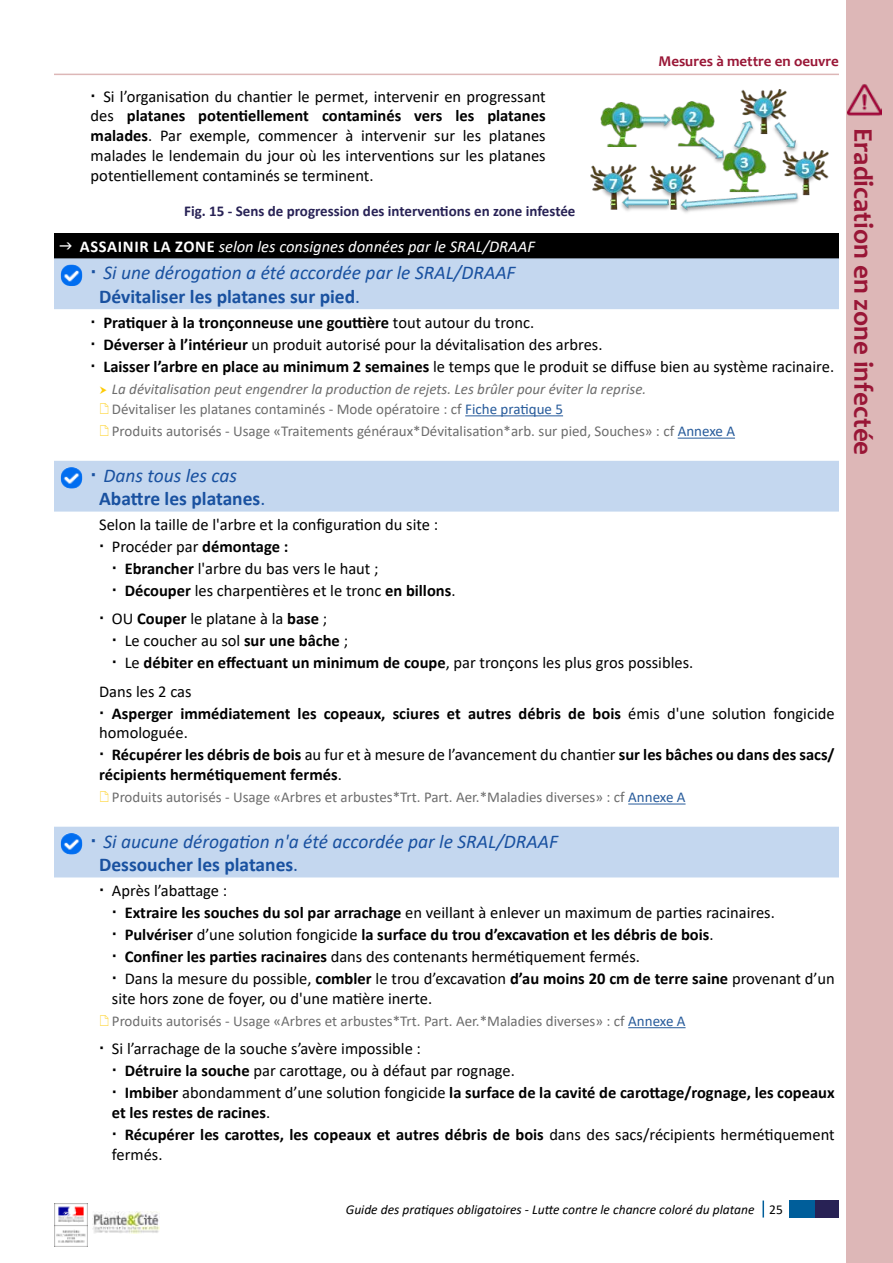
<style>
.page{position:relative;width:893px;height:1263px;background:#fff}
.page>*{position:absolute;margin:0;border:0;box-sizing:border-box;transform-origin:0 0}
.t1{font:700 27px "Candara";color:#991636}
.t2{font:italic 19.5px/23.4px "Calibri";color:#1951a0}
.t3{font:700 19.5px/23.4px "Calibri";color:#1951a0}
.t4{font:16.5px/21.9px "Calibri";color:#000}
.t5{font:700 16.5px/21.9px "Calibri";color:#000}
.t6{font:italic 16.5px "Calibri";color:#fff}
.t7{font:15px "Calibri";color:#6d6d6d}
.t8{font:italic 15px/20.1px "Calibri";color:#6d6d6d}
.t9{font:700 15px "Calibri";color:#282255}
.t10{font:700 15px "Candara";color:#991636}
.t11{font:italic 13.5px "Calibri";color:#000}
.s1{font-weight:700}
.s2{font-weight:700;font-style:normal}
.s3{font-style:normal}
.s4{font-style:normal;color:#275b9b}
.s5{color:#275b9b}
.s6{font-weight:400;font-style:italic}
.s7{font-weight:400}
</style>
<div class="page">
<div style="left:813px;top:1200px;width:26px;height:17px;background:#282255"></div>
<div style="left:789px;top:1200px;width:25px;height:17px;background:#005e9a"></div>
<svg style="left:762px;top:1200px;width:2px;height:17px"></svg>
<hr style="left:54px;top:74px;width:785px;height:1px;background:#ddb7b7">
<div style="left:846px;top:0;width:47px;height:1263px;background:#ddb7b7"></div>
<img style="left:847px;top:84px;width:34px;height:32px">
<img style="left:92px;top:1212px;width:68px;height:21px">
<img style="left:54px;top:1204px;width:34px;height:42px">
<div style="left:54px;top:233px;width:785px;height:25px;background:#000"></div>
<svg style="left:54px;top:258px;width:785px;height:619px"></svg>
<img style="left:591px;top:89px;width:237px;height:124px">
<img style="left:61px;top:265px;width:21px;height:21px">
<hr style="left:465px;top:415px;width:98px;height:1px;background:#275b9b">
<hr style="left:678px;top:438px;width:57px;height:1px;background:#275b9b">
<img style="left:61px;top:467px;width:21px;height:21px">
<hr style="left:628px;top:803px;width:58px;height:1px;background:#275b9b">
<img style="left:61px;top:833px;width:21px;height:21px">
<hr style="left:628px;top:1027px;width:58px;height:1px;background:#275b9b">
<svg style="left:100px;top:386px;width:7px;height:8px"></svg>
<p class="t10" style="left:658px;top:52px;width:182px">Mesures à mettre en oeuvre</p>
<p class="t4" style="left:91px;top:86px;width:457px;line-height:19.8px;text-align:justify;text-indent:13px">Si l’organisation du chantier le permet, intervenir en progressant des <span class="s1">platanes potentiellement contaminés vers les platanes malades</span>. Par exemple, commencer à intervenir sur les platanes malades le lendemain du jour où les interventions sur les platanes potentiellement contaminés se terminent.</p>
<p class="t9" style="left:184px;top:200px;width:393px">Fig. 15 - Sens de progression des interventions en zone infestée</p>
<p class="t6" style="left:80px;top:235px;width:457px"><span class="s2">ASSAINIR LA ZONE</span> selon les consignes données par le SRAL/DRAAF</p>
<p class="t2" style="left:99px;top:260px;width:418px">Si une dérogation a été accordée par le SRAL/DRAAF<br><span class="s2">Dévitaliser les platanes sur pied</span><span class="s3">.</span></p>
<p class="t4" style="left:103px;top:311px;width:732px"><span class="s1">Pratiquer à la tronçonneuse une gouttière</span> tout autour du tronc.<br><span class="s1">Déverser à l’intérieur</span> un produit autorisé pour la dévitalisation des arbres.<br><span class="s1">Laisser l’arbre en place au minimum 2 semaines</span> le temps que le produit se diffuse bien au système racinaire.</p>
<p class="t8" style="left:112px;top:378px;width:536px">La dévitalisation peut engendrer la production de rejets. Les brûler pour éviter la reprise.<br><span class="s3">Dévitaliser les platanes contaminés - Mode opératoire : cf</span> <span class="s4">Fiche pratique 5</span></p>
<p class="t7" style="left:112px;top:421px;width:625px">Produits autorisés - Usage «Traitements généraux*Dévitalisation*arb. sur pied, Souches» : cf <span class="s5">Annexe A</span></p>
<p class="t3" style="left:99px;top:463px;width:168px"><span class="s6">Dans tous les cas<br></span>Abattre les platanes<span class="s7">.</span></p>
<p class="t4" style="left:99px;top:513px;width:341px">Selon la taille de l'arbre et la configuration du site :</p>
<p class="t4" style="left:112px;top:535px;width:178px">Procéder par <span class="s1">démontage :</span></p>
<p class="t4" style="left:125px;top:557px;width:255px"><span class="s1">Ebrancher</span> l'arbre du bas vers le haut ;</p>
<p class="t4" style="left:125px;top:579px;width:332px"><span class="s1">Découper</span> les charpentières et le tronc <span class="s1">en billons</span>.</p>
<p class="t4" style="left:125px;top:608px;width:570px;text-indent:-13px">OU <span class="s1">Couper</span> le platane à la <span class="s1">base</span> ;<br>Le coucher au sol <span class="s1">sur une bâche</span> ;<br>Le <span class="s1">débiter en effectuant un minimum de coupe</span>, par tronçons les plus gros possibles.</p>
<p class="t5" style="left:112px;top:680px;width:724px;text-indent:-13px"><span class="s7">Dans les 2 cas<br></span>Asperger immédiatement les copeaux, sciures et autres débris de bois <span class="s7">émis d'une solution fongicide</span></p>
<p class="t5" style="left:112px;top:722px;width:724px;text-indent:-13px"><span class="s7">homologuée.<br></span>Récupérer les débris de bois <span class="s7">au fur et à mesure de l’avancement du chantier</span> sur les bâches ou dans des sacs/</p>
<p class="t5" style="left:99px;top:763px;width:244px">récipients hermétiquement fermés<span class="s7">.</span></p>
<p class="t7" style="left:112px;top:787px;width:575px">Produits autorisés - Usage «Arbres et arbustes*Trt. Part. Aer.*Maladies diverses» : cf <span class="s5">Annexe A</span></p>
<p class="t2" style="left:99px;top:829px;width:460px">Si aucune dérogation n'a été accordée par le SRAL/DRAAF<br><span class="s2">Dessoucher les platanes</span><span class="s3">.</span></p>
<p class="t4" style="left:125px;top:879px;width:711px;text-indent:-13px">Après l’abattage :<br><span class="s1">Extraire les souches du sol par arrachage</span> en veillant à enlever un maximum de parties racinaires.<br><span class="s1">Pulvériser</span> d’une solution fongicide <span class="s1">la surface du trou d’excavation et les débris de bois</span>.<br><span class="s1">Confiner les parties racinaires</span> dans des contenants hermétiquement fermés.<br>Dans la mesure du possible, <span class="s1">combler</span> le trou d’excavation <span class="s1">d’au moins 20 cm de terre saine</span> provenant d’un</p>
<p class="t4" style="left:112px;top:987px;width:322px">site hors zone de foyer, ou d'une matière inerte.</p>
<p class="t7" style="left:112px;top:1011px;width:575px">Produits autorisés - Usage «Arbres et arbustes*Trt. Part. Aer.*Maladies diverses» : cf <span class="s5">Annexe A</span></p>
<p class="t4" style="left:125px;top:1037px;width:711px;text-indent:-13px">Si l’arrachage de la souche s’avère impossible :<br><span class="s1">Détruire la souche</span> par carottage, ou à défaut par rognage.<br><span class="s1">Imbiber</span> abondamment d’une solution fongicide <span class="s1">la surface de la cavité de carottage/rognage, les copeaux</span></p>
<p class="t5" style="left:125px;top:1101px;width:711px;text-indent:-13px">et les restes de racines<span class="s7">.<br></span>Récupérer les carottes, les copeaux et autres débris de bois <span class="s7">dans des sacs/récipients hermétiquement</span></p>
<p class="t4" style="left:112px;top:1143px;width:52px">fermés.</p>
<h1 class="t1" style="left:880px;top:128px;width:329px;rotate:90deg">Eradication en zone infectée</h1>
<p class="t11" style="left:346px;top:1200px;width:439px">Guide des pratiques obligatoires - Lutte contre le chancre coloré du platane <span class="s3">25</span></p>
</div>
